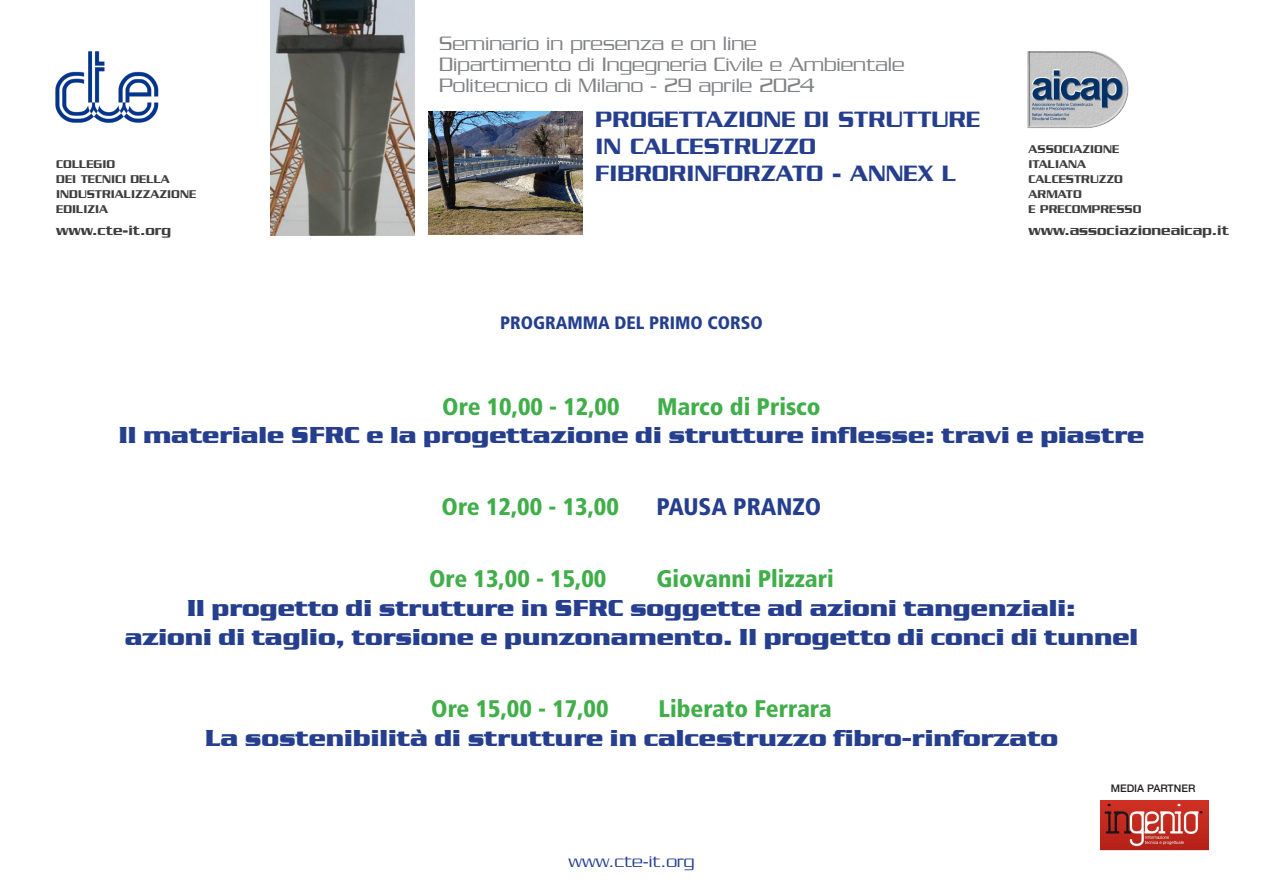
<style>
.page{position:relative;width:1263px;height:893px;background:#fff}
.page>*{position:absolute;margin:0;border:0;box-sizing:border-box;transform-origin:0 0}
.t1{font:700 24px "Serpentine";color:#253f8e}
.t2{font:900 condensed 24px "Frutiger";color:#40ae49}
.t3{font:500 24px "Serpentine";color:#253f8e}
.t4{font:900 condensed 24px "Frutiger";color:#253f8e}
.t5{font:300 21px/21px "Serpentine";color:#808285}
.t6{font:900 condensed 18px "Frutiger";color:#253f8e}
.t7{font:300 18px "Serpentine";color:#253f8e}
.t8{font:500 15px "Serpentine";color:#3e3e3f}
.t9{font:500 12.15px "Serpentine";color:#3e3e3f}
.t10{font:500 10.5px "Helvetica Neue";color:#231f20}
</style>
<div class="page">
<img style="left:1100px;top:800px;width:109px;height:50px">
<img style="left:270px;top:0;width:145px;height:235px">
<img style="left:55px;top:51px;width:104px;height:72px">
<img style="left:1027px;top:51px;width:101px;height:78px">
<img style="left:428px;top:112px;width:154px;height:123px">
<p class="t9" style="left:56px;top:157px;width:60px">COLLEGIO</p>
<p class="t9" style="left:56px;top:172px;width:115px">DEI TECNICI DELLA</p>
<p class="t9" style="left:56px;top:187px;width:141px">INDUSTRIALIZZAZIONE</p>
<p class="t9" style="left:56px;top:202px;width:53px">EDILIZIA</p>
<p class="t8" style="left:56px;top:222px;width:116px">www.cte-it.org</p>
<p class="t5" style="left:439px;top:32px;width:319px">Seminario in presenza e on line</p>
<p class="t5" style="left:439px;top:53px;width:467px">Dipartimento di Ingegneria Civile e Ambientale<br>Politecnico di Milano - 29 aprile 2024</p>
<p class="t3" style="left:595px;top:106px;width:386px">PROGETTAZIONE DI STRUTTURE</p>
<p class="t3" style="left:595px;top:133px;width:222px">IN CALCESTRUZZO</p>
<p class="t3" style="left:595px;top:160px;width:362px">FIBRORINFORZATO - ANNEX L</p>
<p class="t6" style="left:500px;top:312px;width:264px">PROGRAMMA DEL PRIMO CORSO</p>
<p class="t9" style="left:1028px;top:143px;width:92px">ASSOCIAZIONE</p>
<p class="t9" style="left:1028px;top:158px;width:59px">ITALIANA</p>
<p class="t9" style="left:1028px;top:172px;width:96px">CALCESTRUZZO</p>
<p class="t9" style="left:1028px;top:187px;width:55px">ARMATO</p>
<p class="t9" style="left:1028px;top:202px;width:114px">E PRECOMPRESSO</p>
<p class="t8" style="left:1028px;top:222px;width:202px">www.associazioneaicap.it</p>
<p class="t2" style="left:442px;top:392px;width:179px">Ore 10,00 - 12,00</p>
<p class="t2" style="left:657px;top:392px;width:165px">Marco di Prisco</p>
<p class="t1" style="left:119px;top:419px;width:1027px">Il materiale SFRC e la progettazione di strutture inflesse: travi e piastre</p>
<p class="t2" style="left:442px;top:493px;width:179px">Ore 12,00 - 13,00</p>
<p class="t4" style="left:656px;top:493px;width:166px">PAUSA PRANZO</p>
<p class="t2" style="left:429px;top:565px;width:179px">Ore 13,00 - 15,00</p>
<p class="t2" style="left:656px;top:565px;width:179px">Giovanni Plizzari</p>
<p class="t1" style="left:187px;top:592px;width:890px">Il progetto di strutture in SFRC soggette ad azioni tangenziali:</p>
<p class="t1" style="left:125px;top:621px;width:1015px">azioni di taglio, torsione e punzonamento. Il progetto di conci di tunnel</p>
<p class="t2" style="left:431px;top:694px;width:179px">Ore 15,00 - 17,00</p>
<p class="t2" style="left:658px;top:694px;width:175px">Liberato Ferrara</p>
<p class="t1" style="left:205px;top:722px;width:855px">La sostenibilità di strutture in calcestruzzo fibro-rinforzato</p>
<p class="t7" style="left:568px;top:852px;width:127px">www.cte-it.org</p>
<p class="t10" style="left:1111px;top:782px;width:86px">MEDIA PARTNER</p>
</div>
